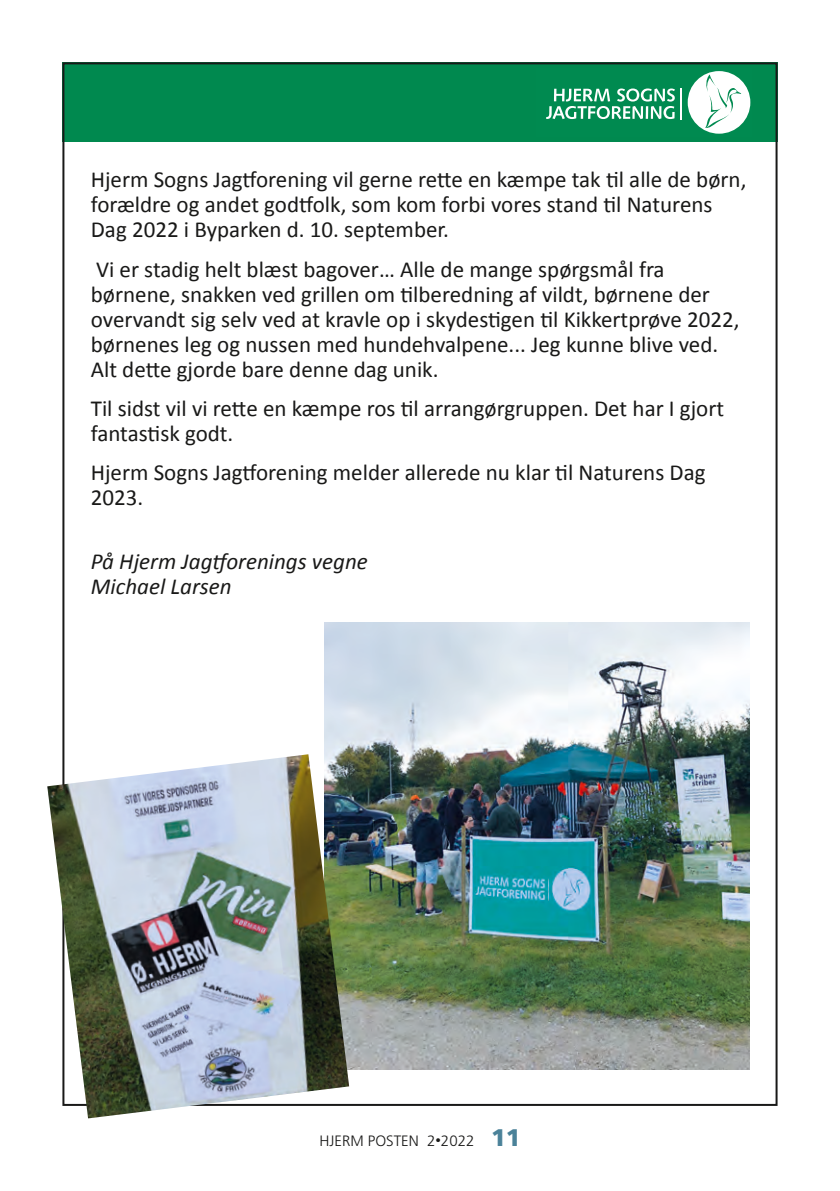
<style>
.page{position:relative;width:840px;height:1191px;background:#fff}
.page>*{position:absolute;margin:0;border:0;box-sizing:border-box;transform-origin:0 0}
.t1{font:23px/25px "Calibri";color:#191918}
.t2{font:italic 23px/25px "Calibri";color:#191918}
.t3{font:300 15px "Frutiger LT Std";color:#191918}
.s1{font-size:11px}
.s2{font-weight:900;font-size:24px;color:#4b8299}
</style>
<div class="page">
<div style="left:62px;top:62px;width:715px;height:80px;background:#00894f"></div>
<svg style="left:687px;top:71px;width:63px;height:63px"></svg>
<hr style="left:680px;top:88px;width:1px;height:32px;background:#fff">
<svg style="left:546px;top:88px;width:128px;height:31px"></svg>
<img style="left:324px;top:622px;width:424px;height:448px">
<img style="left:47px;top:754px;width:302px;height:364px">
<p class="t1" style="left:91px;top:166px;width:656px">Hjerm Sogns Jagtforening vil gerne rette en kæmpe tak til alle de børn, forældre og andet godtfolk, som kom forbi vores stand til Naturens<br>Dag 2022 i Byparken d. 10. september.</p>
<p class="t1" style="left:91px;top:255px;width:649px">Vi er stadig helt blæst bagover… Alle de mange spørgsmål fra børnene, snakken ved grillen om tilberedning af vildt, børnene der overvandt sig selv ved at kravle op i skydestigen til Kikkertprøve 2022, børnenes leg og nussen med hundehvalpene... Jeg kunne blive ved.<br>Alt dette gjorde bare denne dag unik.</p>
<p class="t1" style="left:91px;top:394px;width:634px">Til sidst vil vi rette en kæmpe ros til arrangørgruppen. Det har I gjort fantastisk godt.</p>
<p class="t1" style="left:91px;top:459px;width:616px">Hjerm Sogns Jagtforening melder allerede nu klar til Naturens Dag<br>2023.</p>
<p class="t2" style="left:91px;top:548px;width:278px">På Hjerm Jagtforenings vegne<br>Michael Larsen</p>
<p class="t3" style="left:319px;top:1132px;width:202px">HJERM POSTEN 2<span class="s1">•</span>2022 <span class="s2">11</span></p>
</div>
